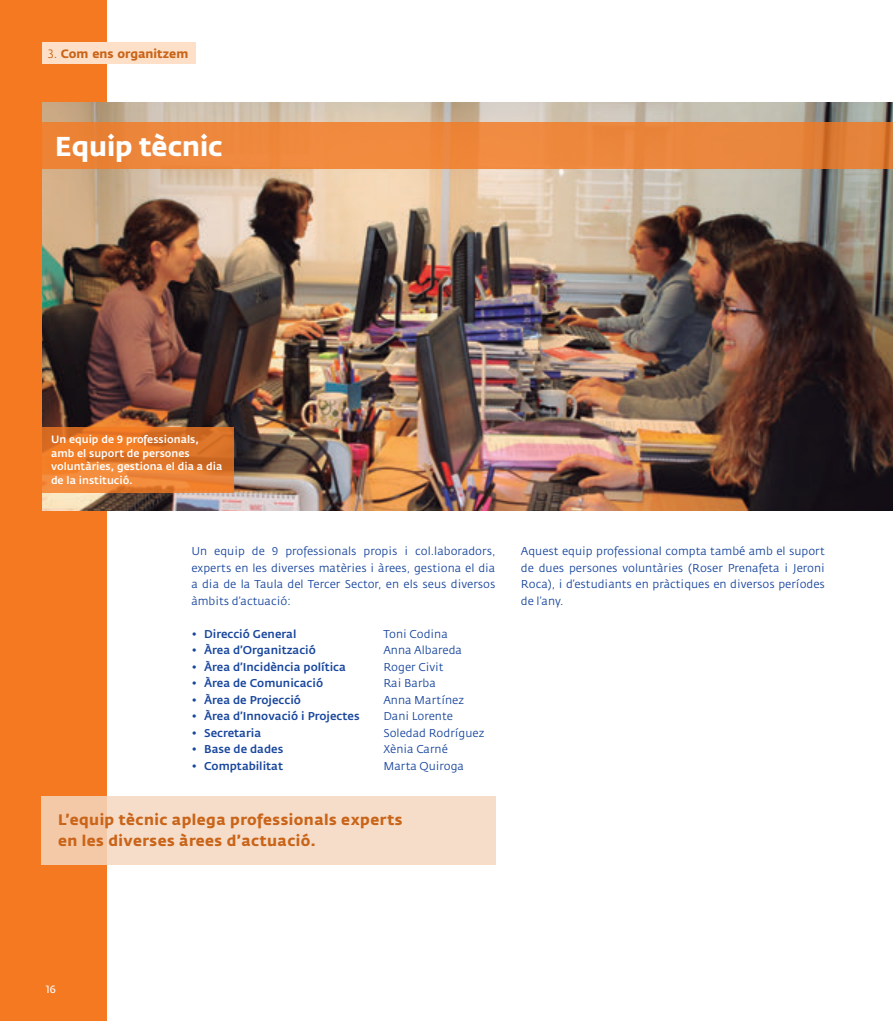
<style>
.page{position:relative;width:893px;height:1021px;background:#fff}
.page>*{position:absolute;margin:0;border:0;box-sizing:border-box;transform-origin:0 0}
._1_títols{font:700 27px "Fedra Sans";color:#fff}
.destacado_IZQ{font:700 15px/21px "Fedra Sans";letter-spacing:.03em;color:#c96418}
.t1{font:700 12px "Fedra Sans";color:#c96418}
._3_text{font:11.25px/16.5px "Fedra Sans";color:#18469d;text-align:justify}
.t2{font:500 11.25px "Fedra Sans";color:#18469d}
.peus_foto{font:500 10.5px/13.5px "Fedra Sans";color:#fff}
.t3{font:10.5px "Fedra Sans";color:#fff}
.s1{font-weight:400}
</style>
<div class="page">
<div style="left:0;top:0;width:106px;height:1020px;background:#f47921"></div>
<div style="left:43px;top:43px;width:153px;height:21px;background:#fde0c7"></div>
<img style="left:43px;top:102px;width:850px;height:408px">
<svg style="left:43px;top:427px;width:191px;height:66px"></svg>
<svg style="left:41px;top:796px;width:454px;height:68px;fill:#f5ddca"></svg>
<div style="left:43px;top:122px;width:850px;height:47px;background:#ed873d"></div>
<p class="t1" style="left:48px;top:46px;width:142px"><span class="s1">3.</span> Com ens organitzem</p>
<p class="_1_títols" style="left:55px;top:130px;width:169px">Equip tècnic</p>
<p class="peus_foto" style="left:51px;top:433px;width:173px">Un equip de 9 professionals, amb el suport de persones voluntàries, gestiona el dia a dia de la institució.</p>
<p class="_3_text" style="left:191px;top:543px;width:306px">Un equip de 9 professionals propis i col.laboradors, experts en les diverses matèries i àrees, gestiona el dia a dia de la Taula del Tercer Sector, en els seus diversos àmbits d’actuació:</p>
<p class="t2" style="left:191px;top:627px;width:107px">• Direcció General</p>
<p class="_3_text" style="left:383px;top:626px;width:66px">Toni Codina</p>
<p class="t2" style="left:191px;top:644px;width:126px">• Àrea d’Organització</p>
<p class="_3_text" style="left:383px;top:642px;width:80px">Anna Albareda</p>
<p class="t2" style="left:191px;top:660px;width:156px">• Àrea d’Incidència política</p>
<p class="_3_text" style="left:383px;top:659px;width:62px">Roger Civit</p>
<p class="t2" style="left:191px;top:677px;width:133px">• Àrea de Comunicació</p>
<p class="_3_text" style="left:383px;top:675px;width:54px">Rai Barba</p>
<p class="t2" style="left:191px;top:693px;width:111px">• Àrea de Projecció</p>
<p class="_3_text" style="left:383px;top:692px;width:82px">Anna Martínez</p>
<p class="t2" style="left:191px;top:710px;width:170px">• Àrea d’Innovació i Projectes</p>
<p class="_3_text" style="left:383px;top:708px;width:71px">Dani Lorente</p>
<p class="t2" style="left:191px;top:726px;width:71px">• Secretaria</p>
<p class="_3_text" style="left:383px;top:725px;width:102px">Soledad Rodríguez</p>
<p class="t2" style="left:191px;top:743px;width:93px">• Base de dades</p>
<p class="_3_text" style="left:383px;top:741px;width:66px">Xènia Carné</p>
<p class="t2" style="left:191px;top:759px;width:93px">• Comptabilitat</p>
<p class="_3_text" style="left:383px;top:758px;width:82px">Marta Quiroga</p>
<p class="destacado_IZQ" style="left:58px;top:809px;width:346px">L’equip tècnic aplega professionals experts en les diverses àrees d’actuació.</p>
<p class="_3_text" style="left:521px;top:543px;width:306px">Aquest equip professional compta també amb el suport de dues persones voluntàries (Roser Prenafeta i Jeroni Roca), i d’estudiants en pràctiques en diversos períodes de l’any.</p>
<p class="t3" style="left:46px;top:983px;width:12px">16</p>
</div>
